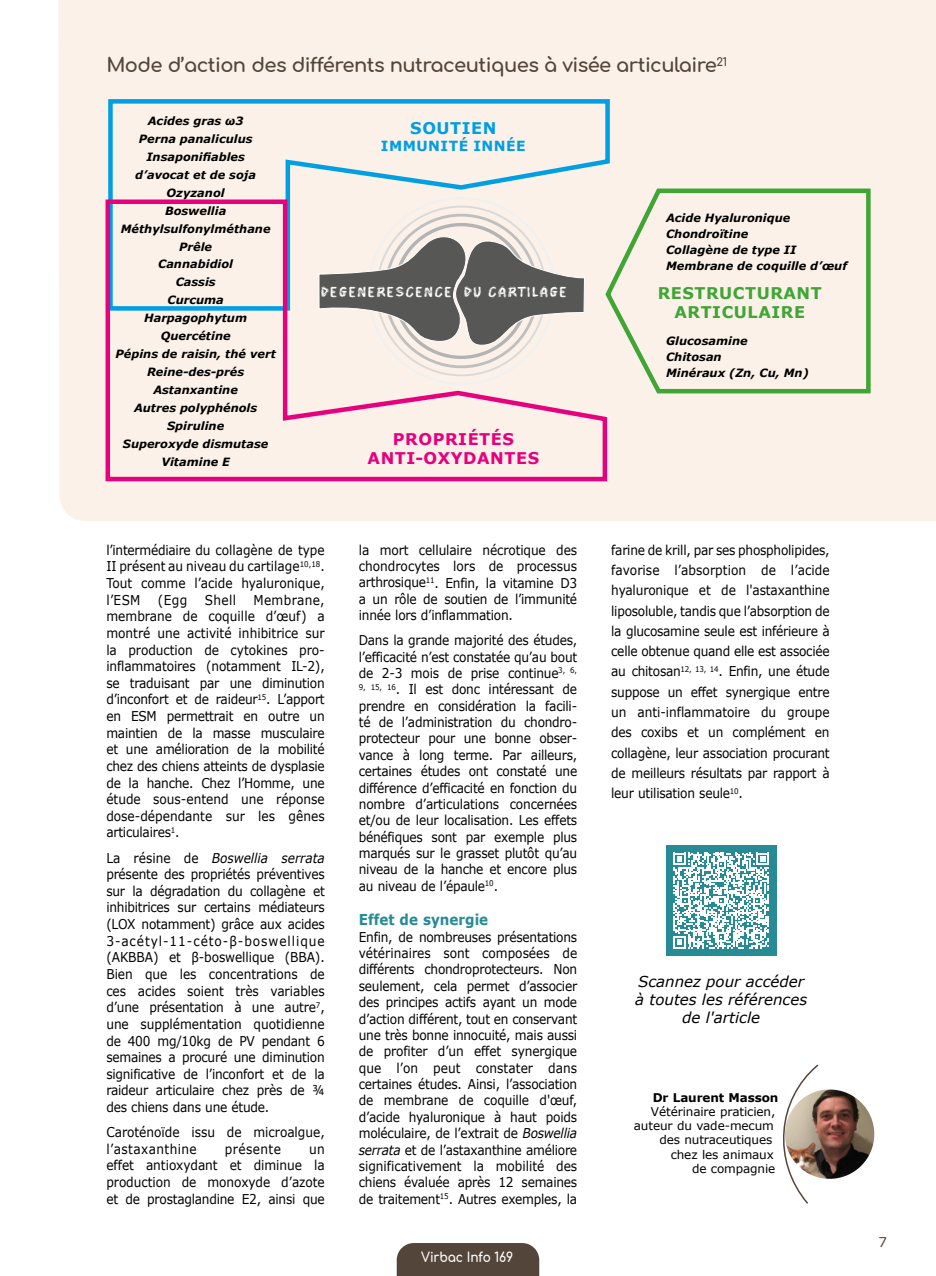
<style>
.page{position:relative;width:936px;height:1276px;background:#fff}
.page>*{position:absolute;margin:0;border:0;box-sizing:border-box;transform-origin:0 0}
.t1{font:19.5px "Comfortaa";letter-spacing:-.03em;color:#54453a}
.t2{font:700 16.05px/19.4px "Verdana";letter-spacing:.035em;color:#3fa535;text-align:center}
.t3{font:700 16.05px/19.4px "Verdana";letter-spacing:.035em;color:#e6007d;text-align:center}
.t4{font:700 16.05px "Verdana";letter-spacing:.035em;color:#009fe3}
.t5{font:italic 15px/18px "Verdana";color:#000;text-align:center}
.t6{font:15px "Brush Pains";letter-spacing:.13em;color:#fff}
.t7{font:700 15px "Verdana";color:#278b96;scale:.9 1}
.t8{font:700 13.95px "Verdana";letter-spacing:.035em;color:#009fe3}
.t9{font:13.5px/16.6px "Verdana";letter-spacing:-.02em;color:#000;text-align:justify;scale:.9 1}
.t10{font:13.5px "Comfortaa";letter-spacing:-.01em;color:#fff;scale:.9 1}
.t11{font:13.5px "Verdana";letter-spacing:.035em;color:#000;scale:.9 1}
.t12{font:13.5px "Verdana";color:#54453a}
.t13{font:12px/14.2px "Verdana";letter-spacing:-.01em;color:#000;text-align:right}
.t14{font:700 12px "Verdana";letter-spacing:-.01em;color:#000}
.t15{font:italic 700 11.4px/17.9px "Verdana";color:#000}
.s1{font-style:italic}
</style>
<div class="page">
<img style="left:784px;top:1089px;width:90px;height:89px;border-radius:45px">
<svg style="left:783px;top:1064px;width:36px;height:140px"></svg>
<div style="left:58px;top:0;width:877px;height:521px;background:#fcf1e8"></div>
<svg style="left:106px;top:97px;width:506px;height:100px;background:#e5e9e7"></svg>
<svg style="left:103px;top:197px;width:506px;height:286px;background:#e4d2d1"></svg>
<svg style="left:602px;top:186px;width:270px;height:210px;background:#efebdb"></svg>
<div style="left:665px;top:845px;width:111px;height:111px;background:#278b96"></div>
<svg style="left:673px;top:852px;width:96px;height:96px"></svg>
<div style="left:396px;top:1243px;width:143px;height:33px;background:#54453a"></div>
<h1 class="t1" style="left:106px;top:48px;width:622px">Mode d’action des différents nutraceutiques à visée articulaire<sup>21</sup></h1>
<p class="t15" style="left:115px;top:112px;width:162px;text-align:center">Acides gras ω3<br>Perna panaliculus<br>Insaponifiables<br>d’avocat et de soja<br>Ozyzanol<br>Boswellia<br>Méthylsulfonylméthane<br>Prêle<br>Cannabidiol<br>Cassis<br>Curcuma<br>Harpagophytum<br>Quercétine<br>Pépins de raisin, thé vert<br>Reine-des-prés<br>Astanxantine<br>Autres polyphénols<br>Spiruline<br>Superoxyde dismutase<br>Vitamine E</p>
<p class="t4" style="left:410px;top:117px;width:88px">SOUTIEN</p>
<p class="t8" style="left:381px;top:136px;width:146px">IMMUNITÉ INNÉE</p>
<p class="t6" style="left:321px;top:285px;width:247px">DEGENERESCENCE DU CARTILAGE</p>
<p class="t3" style="left:367px;top:429px;width:173px">PROPRIÉTÉS<br>ANTI-OXYDANTES</p>
<p class="t15" style="left:666px;top:210px;width:182px;line-height:15.8px">Acide Hyaluronique<br>Chondroïtine<br>Collagène de type II<br>Membrane de coquille d’œuf</p>
<p class="t2" style="left:657px;top:283px;width:166px">RESTRUCTURANT<br>ARTICULAIRE</p>
<p class="t15" style="left:666px;top:333px;width:144px;line-height:16px">Glucosamine<br>Chitosan<br>Minéraux (Zn, Cu, Mn)</p>
<p class="t9" style="left:106px;top:541px;width:244px">l’intermédiaire du collagène de type II présent au niveau du cartilage<sup>10,18</sup>.<br>Tout comme l’acide hyaluronique, l’ESM</p>
<p class="t9" style="left:106px;top:591px;width:244px;text-indent:147px">Membrane, membrane de coquille d’œuf) a montré une activité inhibitrice sur la production de cytokines pro&shy;inflammatoires (notamment IL-2), se traduisant par une diminution d’inconfort et de raideur<sup>15</sup>. L’apport en ESM permettrait en outre un maintien de la masse musculaire et une amélioration de la mobilité chez des chiens atteints de dysplasie de la hanche. Chez l’Homme, une étude sous-entend une réponse dose-dépendante sur les gênes articulaires<sup>1</sup>.</p>
<p class="t9" style="left:106px;top:849px;width:244px">La résine de <span class="s1">Boswellia serrata </span>présente des propriétés préventives sur la dégradation du collagène et inhibitrices sur certains médiateurs (LOX notamment) grâce aux acides 3-acétyl-11-céto-β-boswellique (AKBBA) et β-boswellique (BBA).<br>Bien que les concentrations de ces acides soient très variables d’une présentation à une autre<sup>7</sup>, une supplémentation quotidienne de 400 mg/10kg de PV pendant 6 semaines a procuré une diminution significative de l’inconfort et de la raideur articulaire chez près de ¾ des chiens dans une étude.</p>
<p class="t9" style="left:106px;top:1123px;width:244px">Caroténoïde issu de microalgue, l’astaxanthine</p>
<p class="t9" style="left:158px;top:591px;width:34px">(Egg</p>
<p class="t9" style="left:205px;top:591px;width:36px">Shell</p>
<p class="t11" style="left:225px;top:1139px;width:64px">présente</p>
<p class="t9" style="left:106px;top:1140px;width:244px;text-indent:203px">un effet antioxydant et diminue la production de monoxyde d’azote et de prostaglandine E2, ainsi que</p>
<p class="t9" style="left:359px;top:541px;width:244px">la mort cellulaire nécrotique des chondrocytes lors de processus arthrosique<sup>11</sup>. Enfin, la vitamine D3 a un rôle de soutien de l’immunité innée lors d’inflammation.</p>
<p class="t9" style="left:359px;top:632px;width:244px;text-align:left">Dans la grande majorité des études, l’efficacité n’est constatée qu’au bout de 2-3 mois de prise continue<sup>3,</sup> <sup>6, 9,</sup> <sup>15,</sup> <sup>16</sup>. Il est donc intéressant de prendre en considération la facili&shy;té de l’administration du chondro&shy;protecteur pour une bonne obser&shy;vance à long terme. Par ailleurs, certaines études ont constaté une différence d’efficacité en fonction du nombre d’articulations concernées et/ou de leur localisation. Les effets bénéfiques sont par exemple plus marqués sur le grasset plutôt qu’au niveau de la hanche et encore plus au niveau de l’épaule<sup>10</sup>.</p>
<p class="t7" style="left:359px;top:909px;width:145px">Effet de synergie</p>
<p class="t9" style="left:359px;top:928px;width:244px">Enfin, de nombreuses présentations vétérinaires sont composées de différents chondroprotecteurs. Non seulement, cela permet d’associer des principes actifs ayant un mode d’action différent, tout en conservant une très bonne innocuité, mais aussi de profiter d’un effet synergique que l’on peut constater dans certaines études. Ainsi, l’association de membrane de coquille d'œuf, d’acide hyaluronique à haut poids moléculaire, de l’extrait de <span class="s1">Boswellia serrata</span> et de l’astaxanthine améliore significativement la mobilité des chiens évaluée après 12 semaines de traitement<sup>15</sup>. Autres exemples, la</p>
<p class="t10" style="left:421px;top:1245px;width:104px">Virbac Info 169</p>
<p class="t9" style="left:611px;top:539px;width:244px;line-height:20.2px">farine de krill, par ses phospholipides, favorise l’absorption de l’acide hyaluronique et de l'astaxanthine liposoluble, tandis que l’absorption de la glucosamine seule est inférieure à celle obtenue quand elle est associée au chitosan<sup>12,</sup> <sup>13,</sup> <sup>14</sup>. Enfin, une étude suppose un effet synergique entre un anti-inflammatoire du groupe des coxibs et un complément en collagène, leur association procurant de meilleurs résultats par rapport à leur utilisation seule<sup>10</sup>.</p>
<p class="t5" style="left:635px;top:972px;width:173px">Scannez pour accéder à toutes les références de l'article</p>
<p class="t14" style="left:652px;top:1089px;width:127px">Dr Laurent Masson</p>
<p class="t13" style="left:633px;top:1104px;width:143px">Vétérinaire praticien, auteur du vade-mecum des nutraceutiques chez les animaux<br>de compagnie</p>
<p class="t12" style="left:878px;top:1233px;width:10px">7</p>
</div>
